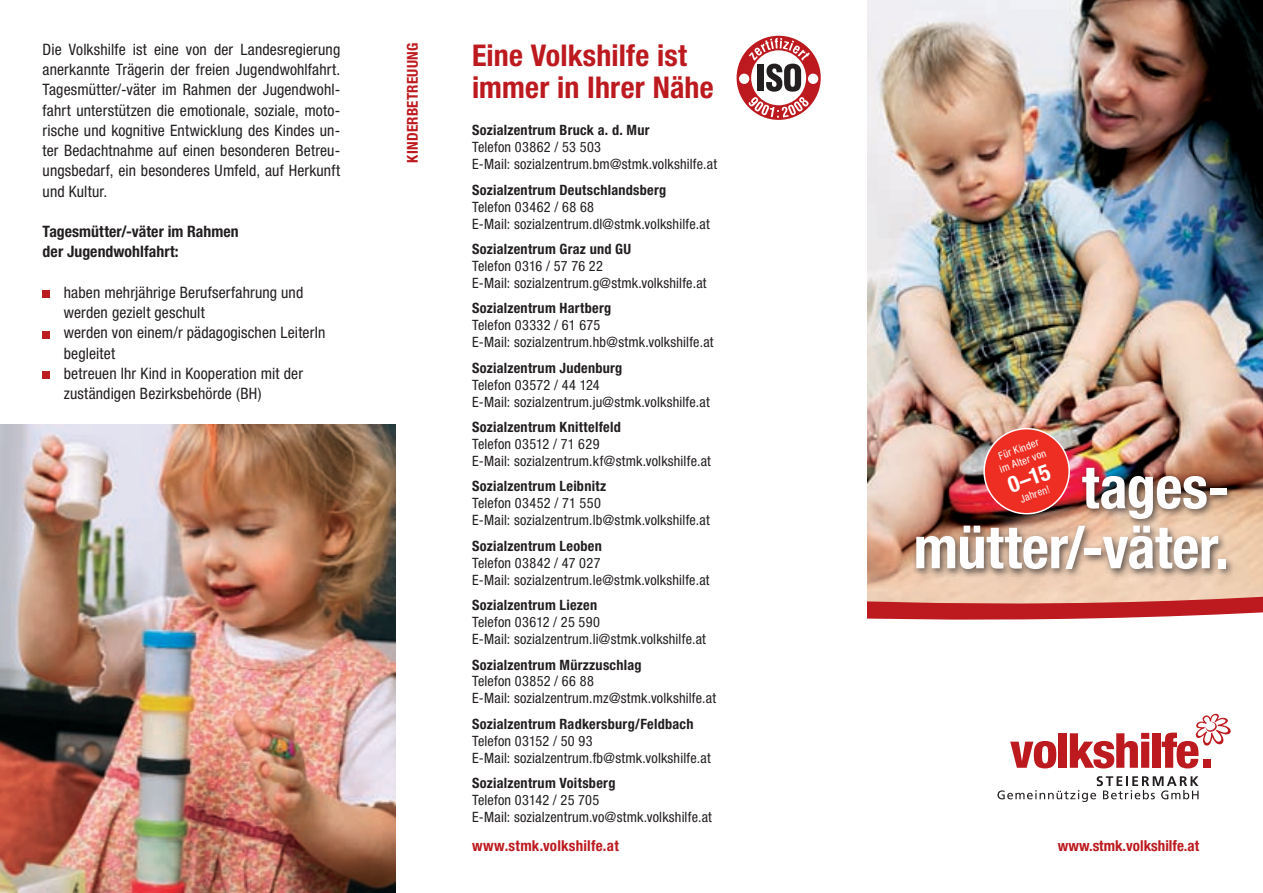
<style>
.page{position:relative;width:1263px;height:893px;background:#fff}
.page>*{position:absolute;margin:0;border:0;box-sizing:border-box;transform-origin:0 0}
.t1{font:700 condensed 58.5px/60px "Helvetica Neue LT";letter-spacing:-.005em;color:#fff;text-align:right}
.t2{font:700 condensed 30px/32.2px "Helvetica Neue LT";letter-spacing:.005em;color:#bd1a1f}
.t3{font:700 condensed 22.5px "Helvetica Neue LT";color:#fff}
.t4{font:condensed 15.75px/20.2px "Helvetica Neue LT";letter-spacing:.01em;color:#231f20;text-align:justify}
.t5{font:700 condensed 15.75px/20.2px "Helvetica Neue LT";letter-spacing:.005em;color:#231f20}
.t6{font:700 condensed 15px "Helvetica Neue LT";letter-spacing:.015em;color:#bd1a1f}
.t7{font:700 condensed 15px "Helvetica Neue";color:#bd1a1f}
.t8{font:condensed 14.25px/17px "Helvetica Neue LT";letter-spacing:.015em;color:#231f20}
.t9{font:700 condensed 14.25px "Helvetica Neue LT";letter-spacing:.02em;color:#231f20}
.t10{font:condensed 10.5px/12.6px "Helvetica Neue LT";color:#fff;text-align:center}
</style>
<div class="page">
<img style="left:867px;top:0;width:396px;height:564px">
<div style="left:43px;top:291px;width:7px;height:7px;background:#bd1a1f"></div>
<div style="left:43px;top:331px;width:7px;height:7px;background:#bd1a1f"></div>
<div style="left:43px;top:372px;width:7px;height:7px;background:#bd1a1f"></div>
<svg style="left:1010px;top:741px;width:46px;height:27px"></svg>
<div style="left:1058px;top:733px;width:9px;height:35px;background:#bd1a1f"></div>
<svg style="left:1070px;top:733px;width:79px;height:35px"></svg>
<div style="left:1153px;top:733px;width:8px;height:35px;background:#bd1a1f"></div>
<svg style="left:1162px;top:714px;width:69px;height:54px"></svg>
<div style="left:1202px;top:759px;width:8px;height:9px;background:#bd1a1f"></div>
<svg style="left:997px;top:776px;width:201px;height:26px"></svg>
<svg style="left:867px;top:564px;width:396px;height:56px;background:#dc8d7f"></svg>
<img style="left:0;top:425px;width:395px;height:468px">
<div style="left:910px;top:462px;width:327px;height:117px;background:#231f20;opacity:.75"></div>
<div style="left:984px;top:429px;width:85px;height:85px;background:#ee2e22;border-radius:50%"></div>
<div style="left:983px;top:428px;width:87px;height:86px;border:2px solid #fff;border-radius:50%"></div>
<svg style="left:736px;top:36px;width:85px;height:84px"></svg>
<p class="t4" style="left:43px;top:39px;width:299px">Die Volkshilfe ist eine von der Landesregierung anerkannte Trägerin der freien Jugendwohlfahrt.<br>Tagesmütter/-väter im Rahmen der Jugendwohl&shy;fahrt unterstützen die emotionale, soziale, moto&shy;rische und kognitive Entwicklung des Kindes un&shy;ter Bedachtnahme auf einen besonderen Betreu&shy;ungsbedarf, ein besonderes Umfeld, auf Herkunft und Kultur.</p>
<p class="t5" style="left:43px;top:221px;width:198px">Tagesmütter/-väter im Rahmen der Jugendwohlfahrt:</p>
<p class="t4" style="left:64px;top:282px;width:263px;text-align:left">haben mehrjährige Berufserfahrung und werden gezielt geschult<br>werden von einem/r pädagogischen LeiterIn begleitet<br>betreuen Ihr Kind in Kooperation mit der zuständigen Bezirksbehörde (BH)</p>
<p class="t6" style="left:403px;top:163px;width:122px;rotate:-90deg">KINDERBETREUUNG</p>
<h2 class="t2" style="left:472px;top:39px;width:243px">Eine Volkshilfe ist immer in Ihrer Nähe</h2>
<p class="t9" style="left:472px;top:122px;width:179px">Sozialzentrum Bruck a. d. Mur</p>
<p class="t8" style="left:472px;top:139px;width:247px">Telefon 03862 / 53 503<br>E-Mail: sozialzentrum.bm@stmk.volkshilfe.at</p>
<p class="t9" style="left:472px;top:181px;width:196px">Sozialzentrum Deutschlandsberg</p>
<p class="t8" style="left:472px;top:198px;width:239px">Telefon 03462 / 68 68<br>E-Mail: sozialzentrum.dl@stmk.volkshilfe.at</p>
<p class="t9" style="left:472px;top:240px;width:161px">Sozialzentrum Graz und GU</p>
<p class="t8" style="left:472px;top:257px;width:236px">Telefon 0316 / 57 76 22<br>E-Mail: sozialzentrum.g@stmk.volkshilfe.at</p>
<p class="t9" style="left:472px;top:300px;width:141px">Sozialzentrum Hartberg</p>
<p class="t8" style="left:472px;top:317px;width:243px">Telefon 03332 / 61 675<br>E-Mail: sozialzentrum.hb@stmk.volkshilfe.at</p>
<p class="t9" style="left:472px;top:359px;width:152px">Sozialzentrum Judenburg</p>
<p class="t8" style="left:472px;top:376px;width:239px">Telefon 03572 / 44 124<br>E-Mail: sozialzentrum.ju@stmk.volkshilfe.at</p>
<p class="t9" style="left:472px;top:418px;width:150px">Sozialzentrum Knittelfeld</p>
<p class="t8" style="left:472px;top:435px;width:240px">Telefon 03512 / 71 629<br>E-Mail: sozialzentrum.kf@stmk.volkshilfe.at</p>
<p class="t9" style="left:472px;top:478px;width:136px">Sozialzentrum Leibnitz</p>
<p class="t8" style="left:472px;top:495px;width:239px">Telefon 03452 / 71 550<br>E-Mail: sozialzentrum.lb@stmk.volkshilfe.at</p>
<p class="t9" style="left:472px;top:537px;width:131px">Sozialzentrum Leoben</p>
<p class="t8" style="left:472px;top:554px;width:239px">Telefon 03842 / 47 027<br>E-Mail: sozialzentrum.le@stmk.volkshilfe.at</p>
<p class="t9" style="left:472px;top:596px;width:127px">Sozialzentrum Liezen</p>
<p class="t8" style="left:472px;top:613px;width:235px">Telefon 03612 / 25 590<br>E-Mail: sozialzentrum.li@stmk.volkshilfe.at</p>
<p class="t9" style="left:472px;top:656px;width:171px">Sozialzentrum Mürzzuschlag</p>
<p class="t8" style="left:472px;top:673px;width:246px">Telefon 03852 / 66 88<br>E-Mail: sozialzentrum.mz@stmk.volkshilfe.at</p>
<p class="t9" style="left:472px;top:715px;width:223px">Sozialzentrum Radkersburg/Feldbach</p>
<p class="t8" style="left:472px;top:732px;width:240px">Telefon 03152 / 50 93<br>E-Mail: sozialzentrum.fb@stmk.volkshilfe.at</p>
<p class="t9" style="left:472px;top:774px;width:145px">Sozialzentrum Voitsberg</p>
<p class="t8" style="left:472px;top:792px;width:241px">Telefon 03142 / 25 705<br>E-Mail: sozialzentrum.vo@stmk.volkshilfe.at</p>
<p class="t6" style="left:472px;top:836px;width:148px">www.stmk.volkshilfe.at</p>
<p class="t10" style="left:993px;top:451px;width:50px;rotate:-20deg">Für Kinder im Alter von</p>
<h3 class="t3" style="left:1004px;top:473px;width:45px;rotate:-20deg">0–15</h3>
<h1 class="t1" style="left:913px;top:457px;width:317px">tages&shy;mütter/-väter.</h1>
<p class="t10" style="left:1018px;top:493px;width:32px;rotate:-20deg">Jahren!</p>
<p class="t7" style="left:1058px;top:836px;width:143px">www.stmk.volkshilfe.at</p>
</div>
